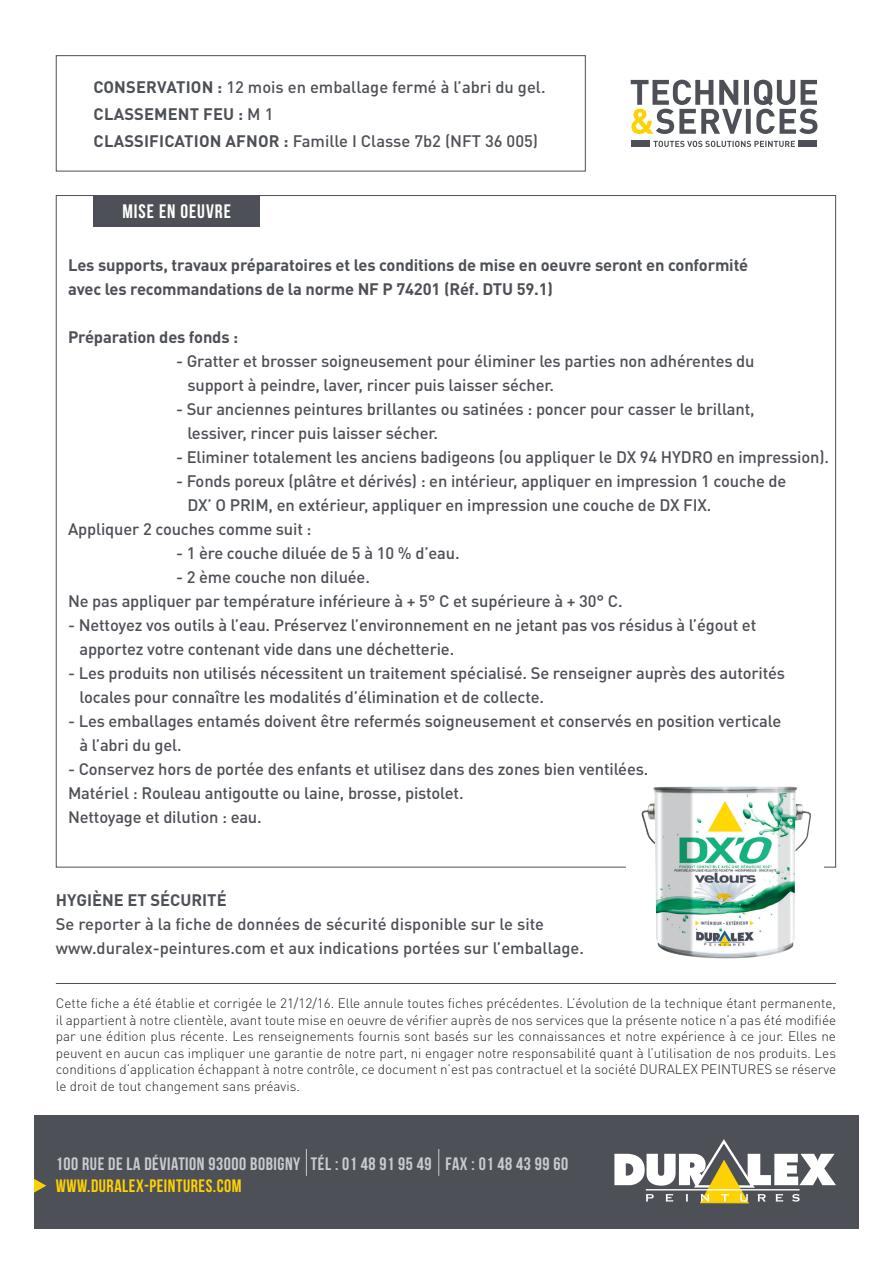
<style>
.page{position:relative;width:893px;height:1263px;background:#fff}
.page>*{position:absolute;margin:0;border:0;box-sizing:border-box;transform-origin:0 0}
.t1{font:19.5px "Bebas Neue";letter-spacing:.05em;color:#fff}
.t2{font:18px "Bebas Neue";letter-spacing:.03em;color:#c9ccce}
.t3{font:18px "Bebas Neue";letter-spacing:.03em;color:#fed105}
.t4{font:500 16.5px/24px "DINOT";letter-spacing:-.01em;color:#4d5056}
.t5{font:700 16.5px/24px "DINOT";letter-spacing:-.01em;color:#4d5056}
.t6{font:300 13.5px/16.5px "DINOT";color:#231f20;text-align:justify}
.s1{font-weight:700}
</style>
<div class="page">
<div style="left:34px;top:1115px;width:825px;height:114px;background:#4d5056"></div>
<svg style="left:614px;top:1139px;width:222px;height:65px"></svg>
<svg style="left:34px;top:1179px;width:12px;height:13px"></svg>
<svg style="left:306px;top:1149px;width:1px;height:27px"></svg>
<svg style="left:438px;top:1149px;width:1px;height:27px"></svg>
<div style="left:94px;top:195px;width:166px;height:31px;background:#4d5056"></div>
<div style="left:56px;top:55px;width:530px;height:116px;border:1px solid #4d5056"></div>
<svg style="left:653px;top:141px;width:142px;height:6px"></svg>
<svg style="left:631px;top:80px;width:186px;height:54px"></svg>
<div style="left:631px;top:140px;width:19px;height:7px;background:#4d5056"></div>
<div style="left:798px;top:140px;width:19px;height:7px;background:#4d5056"></div>
<img style="left:641px;top:786px;width:115px;height:172px">
<hr style="left:56px;top:983px;width:780px;height:1px;background:#4d5056">
<p class="t4" style="left:94px;top:73px;width:453px;line-height:27px"><span class="s1">CONSERVATION :</span> 12 mois en emballage fermé à l’abri du gel.<br><span class="s1">CLASSEMENT FEU :</span> M 1<br><span class="s1">CLASSIFICATION AFNOR :</span> Famille I Classe 7b2 (NFT 36 005)</p>
<p class="t1" style="left:122px;top:201px;width:110px">MISE EN OEUVRE</p>
<p class="t5" style="left:68px;top:252px;width:682px">Les supports, travaux préparatoires et les conditions de mise en oeuvre seront en conformité avec les recommandations de la norme NF P 74201 (Réf. DTU 59.1)</p>
<p class="t5" style="left:68px;top:324px;width:172px">Préparation des fonds :</p>
<p class="t4" style="left:187px;top:348px;width:569px;text-indent:-11px">- Gratter et brosser soigneusement pour éliminer les parties non adhérentes du support à peindre, laver, rincer puis laisser sécher.</p>
<p class="t4" style="left:187px;top:396px;width:569px;text-indent:-11px">- Sur anciennes peintures brillantes ou satinées : poncer pour casser le brillant, lessiver, rincer puis laisser sécher.</p>
<p class="t4" style="left:176px;top:444px;width:654px">- Eliminer totalement les anciens badigeons (ou appliquer le DX 94 HYDRO en impression).</p>
<p class="t4" style="left:176px;top:468px;width:612px">- Fonds poreux (plâtre et dérivés) : en intérieur, appliquer en impression 1 couche de</p>
<p class="t4" style="left:187px;top:492px;width:525px">DX’ O PRIM, en extérieur, appliquer en impression une couche de DX FIX.</p>
<p class="t4" style="left:68px;top:516px;width:245px">Appliquer 2 couches comme suit :</p>
<p class="t4" style="left:176px;top:540px;width:285px">- 1 ère couche diluée de 5 à 10 % d’eau.</p>
<p class="t4" style="left:68px;top:564px;width:556px;text-indent:108px">- 2 ème couche non diluée.<br>Ne pas appliquer par température inférieure à + 5° C et supérieure à + 30° C.</p>
<p class="t4" style="left:79px;top:612px;width:678px;text-indent:-11px">- Nettoyez vos outils à l’eau. Préservez l’environnement en ne jetant pas vos résidus à l’égout et apportez votre contenant vide dans une déchetterie.</p>
<p class="t4" style="left:79px;top:661px;width:707px;text-indent:-11px">- Les produits non utilisés nécessitent un traitement spécialisé. Se renseigner auprès des autorités locales pour connaître les modalités d’élimination et de collecte.</p>
<p class="t4" style="left:79px;top:709px;width:703px;text-indent:-11px">- Les emballages entamés doivent être refermés soigneusement et conservés en position verticale à l’abri du gel.</p>
<p class="t4" style="left:68px;top:757px;width:582px">- Conservez hors de portée des enfants et utilisez dans des zones bien ventilées.<br>Matériel : Rouleau antigoutte ou laine, brosse, pistolet.<br>Nettoyage et dilution : eau.</p>
<p class="t5" style="left:56px;top:887px;width:172px">HYGIÈNE ET SÉCURITÉ</p>
<p class="t4" style="left:56px;top:911px;width:530px">Se reporter à la fiche de données de sécurité disponible sur le site www.duralex-peintures.com et aux indications portées sur l’emballage.</p>
<p class="t6" style="left:56px;top:994px;width:782px">Cette fiche a été établie et corrigée le 21/12/16. Elle annule toutes fiches précédentes. L’évolution de la technique étant permanente, il appartient à notre clientèle, avant toute mise en oeuvre de vérifier auprès de nos services que la présente notice n’a pas été modifiée par une édition plus récente. Les renseignements fournis sont basés sur les connaissances et notre expérience à ce jour. Elles ne peuvent en aucun cas impliquer une garantie de notre part, ni engager notre responsabilité quant à l’utilisation de nos produits. Les conditions d’application échappant à notre contrôle, ce document n’est pas contractuel et la société DURALEX PEINTURES se réserve le droit de tout changement sans préavis.</p>
<p class="t2" style="left:56px;top:1154px;width:514px">100 RUE DE LA DÉVIATION 93000 BOBIGNY TÉL : 01 48 91 95 49 FAX : 01 48 43 99 60</p>
<p class="t3" style="left:56px;top:1175px;width:187px">WWW.DURALEX-PEINTURES.COM</p>
</div>
